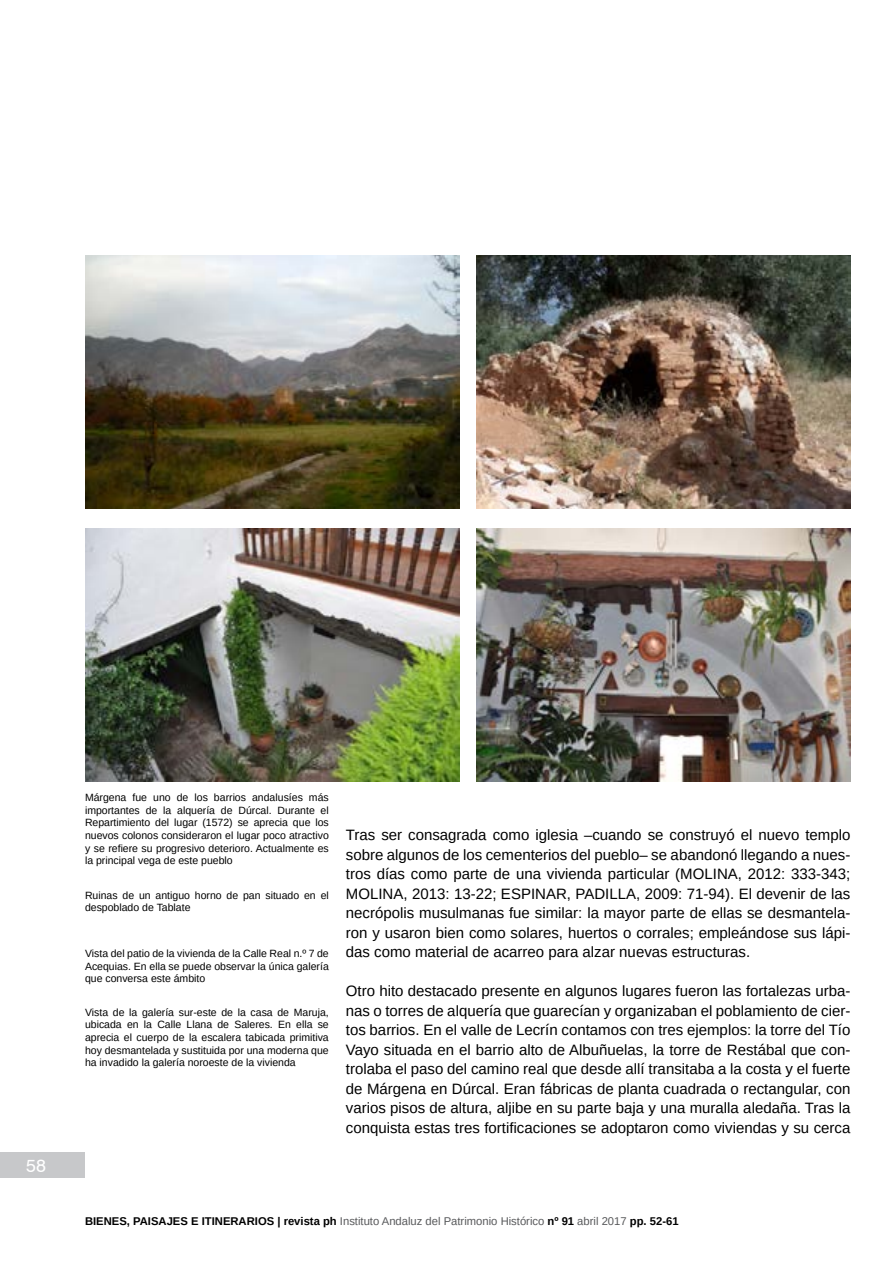
<style>
.page{position:relative;width:893px;height:1263px;background:#fff}
.page>*{position:absolute;margin:0;border:0;box-sizing:border-box;transform-origin:0 0}
.t1{font:18px "Swiss 721 BT";color:#fff}
.t2{font:15px/19.5px "Arimo";color:#000;text-align:justify}
.t3{font:700 11.25px "Arimo";color:#000}
.t4{font:10.5px/12.6px "Arimo";color:#000;text-align:justify}
.s1{font-weight:400;color:#58595b}
</style>
<div class="page">
<div style="left:0;top:1152px;width:85px;height:26px;background:#c7c8ca"></div>
<img style="left:85px;top:255px;width:374px;height:254px">
<img style="left:476px;top:255px;width:374px;height:254px">
<img style="left:85px;top:528px;width:374px;height:254px">
<img style="left:476px;top:528px;width:374px;height:254px">
<p class="t1" style="left:26px;top:1154px;width:21px">58</p>
<p class="t4" style="left:85px;top:791px;width:245px">Márgena fue uno de los barrios andalusíes más importantes de la alquería de Dúrcal. Durante el Repartimiento del lugar (1572) se aprecia que los nuevos colonos consideraron el lugar poco atractivo y se refiere su progresivo deterioro. Actualmente es la principal vega de este pueblo</p>
<p class="t4" style="left:85px;top:889px;width:245px">Ruinas de un antiguo horno de pan situado en el despoblado de Tablate</p>
<p class="t4" style="left:85px;top:947px;width:245px">Vista del patio de la vivienda de la Calle Real n.º 7 de Acequias. En ella se puede observar la única galería que conversa este ámbito</p>
<p class="t4" style="left:85px;top:1006px;width:245px">Vista de la galería sur-este de la casa de Maruja, ubicada en la Calle Llana de Saleres. En ella se aprecia el cuerpo de la escalera tabicada primitiva hoy desmantelada y sustituida por una moderna que ha invadido la galería noroeste de la vivienda</p>
<p class="t2" style="left:346px;top:825px;width:506px">Tras ser consagrada como iglesia –cuando se construyó el nuevo templo sobre algunos de los cementerios del pueblo– se abandonó llegando a nues&shy;tros días como parte de una vivienda particular (MOLINA, 2012: 333-343; MOLINA, 2013: 13-22; ESPINAR, PADILLA, 2009: 71-94). El devenir de las necrópolis musulmanas fue similar: la mayor parte de ellas se desmantela&shy;ron y usaron bien como solares, huertos o corrales; empleándose sus lápi&shy;das como material de acarreo para alzar nuevas estructuras.</p>
<p class="t2" style="left:346px;top:981px;width:506px">Otro hito destacado presente en algunos lugares fueron las fortalezas urba&shy;nas o torres de alquería que guarecían y organizaban el poblamiento de cier&shy;tos barrios. En el valle de Lecrín contamos con tres ejemplos: la torre del Tío Vayo situada en el barrio alto de Albuñuelas, la torre de Restábal que con&shy;trolaba el paso del camino real que desde allí transitaba a la costa y el fuerte de Márgena en Dúrcal. Eran fábricas de planta cuadrada o rectangular, con varios pisos de altura, aljibe en su parte baja y una muralla aledaña. Tras la conquista estas tres fortificaciones se adoptaron como viviendas y su cerca</p>
<p class="t3" style="left:85px;top:1213px;width:595px">BIENES, PAISAJES E ITINERARIOS | revista ph <span class="s1">Instituto Andaluz del Patrimonio Histórico</span> nº 91 <span class="s1">abril 2017</span> pp. 52-61</p>
</div>
